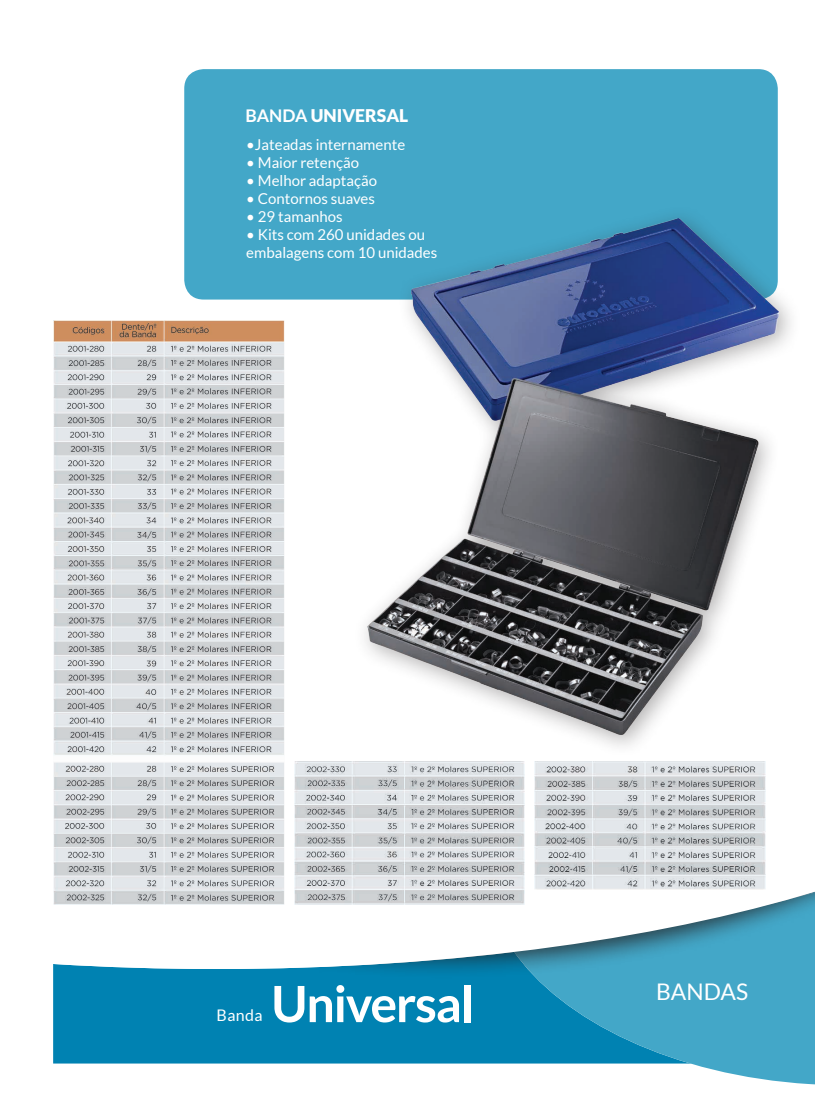
<style>
.page{position:relative;width:815px;height:1099px;background:#fff}
.page>*{position:absolute;margin:0;border:0;box-sizing:border-box;transform-origin:0 0}
.Produto_logo{font:700 50px "Lato";letter-spacing:-.025em;color:#fff}
.Produto_01{font:22.88px "Lato";color:#fff}
.Titulo_2º_parte{font:900 17.5px "Lato";color:#fff}
.Produto_02_-_Direita{font:16px "Lato";letter-spacing:.025em;color:#fff}
.t1{font:15px "Lato";color:#fff}
.s1{font-weight:700}
</style>
<div class="page">
<div style="left:53px;top:969px;width:460px;height:94px;background:#0082b2"></div>
<svg style="left:513px;top:978px;width:302px;height:107px;background:#50accb"></svg>
<div style="left:88px;top:850px;width:727px;height:128px;background:#231f20;opacity:.75"></div>
<svg style="left:53px;top:822px;width:762px;height:147px"></svg>
<div style="left:184px;top:69px;width:594px;height:230px;background:#43a7c8;border-radius:19px"></div>
<div style="left:354px;top:204px;width:448px;height:554px;background:#231f20;opacity:.35"></div>
<img style="left:367px;top:218px;width:411px;height:516px">
<img style="left:53px;top:320px;width:231px;height:584px">
<img style="left:294px;top:761px;width:231px;height:143px">
<img style="left:535px;top:761px;width:230px;height:128px">
<p class="Titulo_2º_parte" style="left:245px;top:105px;width:164px"><span class="s1">BANDA</span> UNIVERSAL</p>
<p class="t1" style="left:246px;top:136px;width:161px">•Jateadas internamente</p>
<p class="t1" style="left:246px;top:154px;width:114px">• Maior retenção</p>
<p class="t1" style="left:246px;top:172px;width:132px">• Melhor adaptação</p>
<p class="t1" style="left:246px;top:190px;width:130px">• Contornos suaves</p>
<p class="t1" style="left:246px;top:208px;width:98px">• 29 tamanhos</p>
<p class="t1" style="left:246px;top:226px;width:181px">• Kits com 260 unidades ou</p>
<p class="t1" style="left:246px;top:244px;width:192px">embalagens com 10 unidades</p>
<p class="Produto_02_-_Direita" style="left:217px;top:1006px;width:48px">Banda</p>
<p class="Produto_logo" style="left:271px;top:975px;width:204px">Universal</p>
<p class="Produto_01" style="left:656px;top:978px;width:94px">BANDAS</p>
</div>
